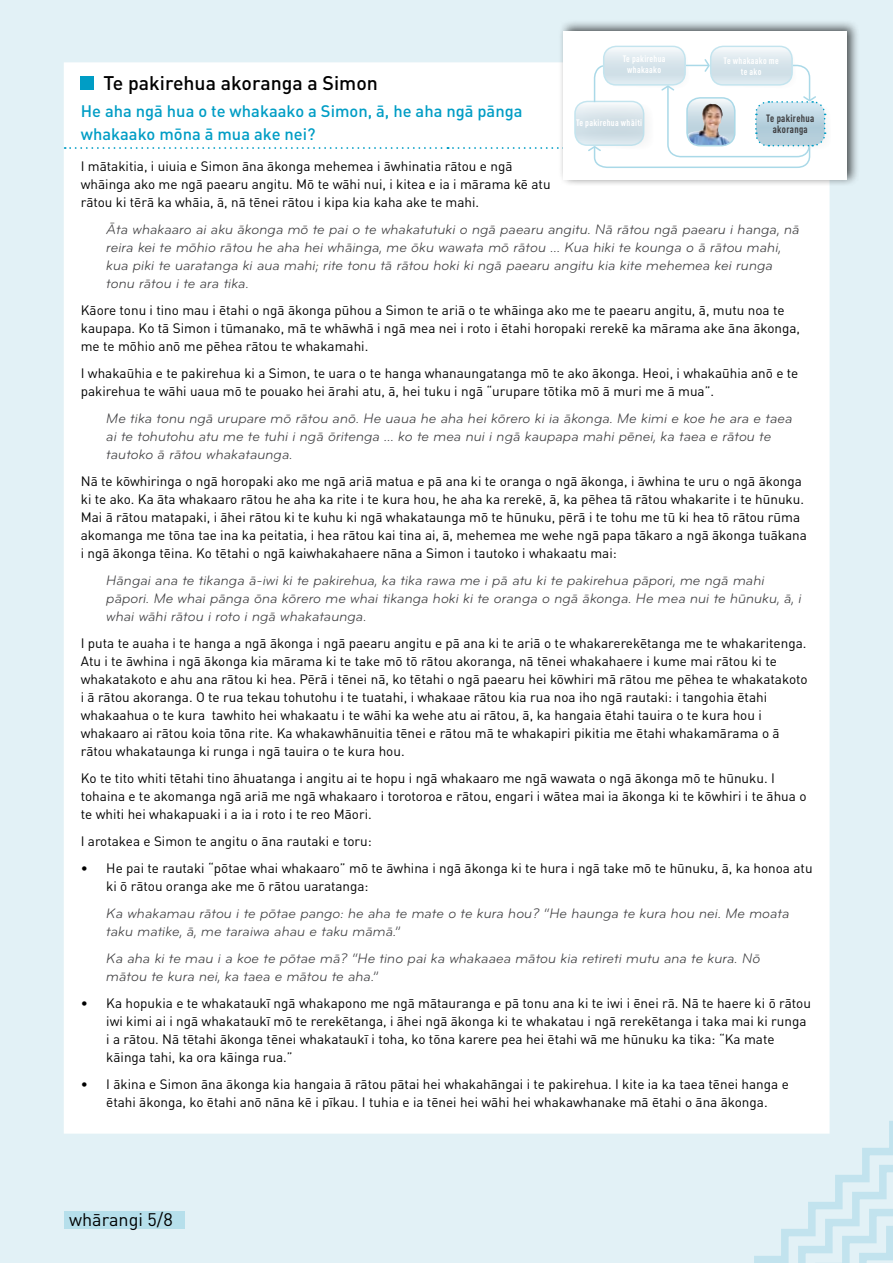
<style>
.page{position:relative;width:893px;height:1263px;background:#e2f1f6}
.page>*{position:absolute;margin:0;border:0;box-sizing:border-box;transform-origin:0 0}
.t1{font:500 19.5px "DIN Pro";color:#000}
.t2{font:18px "DIN Pro";color:#000}
.t3{font:500 16.5px/22.5px "DIN Pro";color:#009dc5}
.t4{font:italic 14.25px/18px "Bryant Pro";color:#3e3e40}
.t5{font:13.5px/18px "DIN Pro";color:#000}
.t6{font:700 condensed 10.5px/11.2px "DIN Pro";letter-spacing:.03em;color:#3e3e40;text-align:center}
.t7{font:700 condensed 9.3px/11.2px "DIN Pro";letter-spacing:.03em;color:#fff;text-align:center}
</style>
<div class="page">
<div style="left:64px;top:1211px;width:120px;height:18px;background:#b6dfeb"></div>
<svg style="left:754px;top:1117px;width:139px;height:146px"></svg>
<div style="left:64px;top:62px;width:765px;height:1072px;background:#fff"></div>
<div style="left:558px;top:19px;width:302px;height:167px;background:#000;opacity:.67"></div>
<div style="left:563px;top:31px;width:284px;height:148px;background:#fff"></div>
<svg style="left:65px;top:47px;width:762px;height:122px"></svg>
<img style="left:687px;top:104px;width:43px;height:41px">
<div style="left:686px;top:97px;width:50px;height:49px;border:2px solid #aad9e8;border-radius:13px"></div>
<svg style="left:604px;top:46px;width:81px;height:39px;background:#dae7ed"></svg>
<div style="left:603px;top:46px;width:83px;height:40px;border:2px solid #aad9e8;border-radius:12px"></div>
<svg style="left:711px;top:46px;width:81px;height:39px;background:#dae7ed"></svg>
<div style="left:710px;top:46px;width:83px;height:40px;border:2px solid #aad9e8;border-radius:12px"></div>
<p class="t7" style="left:623px;top:53px;width:44px">Te pakirehua whakaako</p>
<p class="t7" style="left:724px;top:55px;width:57px">Te whakaako me te ako</p>
<h1 class="t1" style="left:103px;top:70px;width:276px">Te pakirehua akoranga a Simon</h1>
<p class="t3" style="left:81px;top:99px;width:443px">He aha ngā hua o te whakaako a Simon, ā, he aha ngā pānga whakaako mōna ā mua ake nei?</p>
<p class="t5" style="left:81px;top:157px;width:471px">I mātakitia, i uiuia e Simon āna ākonga mehemea i āwhinatia rātou e ngā whāinga ako me ngā paearu angitu. Mō te wāhi nui, i kitea e ia i mārama kē atu rātou ki tērā ka whāia, ā, nā tēnei rātou i kipa kia kaha ake te mahi.</p>
<p class="t4" style="left:106px;top:221px;width:695px">Āta whakaaro ai aku ākonga mō te pai o te whakatutuki o ngā paearu angitu. Nā rātou ngā paearu i hanga, nā reira kei te mōhio rātou he aha hei whāinga, me ōku wawata mō rātou … Kua hiki te kounga o ā rātou mahi, kua piki te uaratanga ki aua mahi; rite tonu tā rātou hoki ki ngā paearu angitu kia kite mehemea kei runga tonu rātou i te ara tika.</p>
<p class="t5" style="left:81px;top:301px;width:721px">Kāore tonu i tino mau i ētahi o ngā ākonga pūhou a Simon te ariā o te whāinga ako me te paearu angitu, ā, mutu noa te kaupapa. Ko tā Simon i tūmanako, mā te whāwhā i ngā mea nei i roto i ētahi horopaki rerekē ka mārama ake āna ākonga, me te mōhio anō me pēhea rātou te whakamahi.</p>
<p class="t5" style="left:81px;top:364px;width:719px">I whakaūhia e te pakirehua ki a Simon, te uara o te hanga whanaungatanga mō te ako ākonga. Heoi, i whakaūhia anō e te pakirehua te wāhi uaua mō te pouako hei ārahi atu, ā, hei tuku i ngā “urupare tōtika mō ā muri me ā mua”.</p>
<p class="t4" style="left:106px;top:410px;width:688px">Me tika tonu ngā urupare mō rātou anō. He uaua he aha hei kōrero ki ia ākonga. Me kimi e koe he ara e taea ai te tohutohu atu me te tuhi i ngā ōritenga ... ko te mea nui i ngā kaupapa mahi pēnei, ka taea e rātou te tautoko ā rātou whakataunga.</p>
<p class="t5" style="left:81px;top:472px;width:728px">Nā te kōwhiringa o ngā horopaki ako me ngā ariā matua e pā ana ki te oranga o ngā ākonga, i āwhina te uru o ngā ākonga ki te ako. Ka āta whakaaro rātou he aha ka rite i te kura hou, he aha ka rerekē, ā, ka pēhea tā rātou whakarite i te hūnuku.<br>Mai ā rātou matapaki, i āhei rātou ki te kuhu ki ngā whakataunga mō te hūnuku, pērā i te tohu me tū ki hea tō rātou rūma akomanga me tōna tae ina ka peitatia, i hea rātou kai tina ai, ā, mehemea me wehe ngā papa tākaro a ngā ākonga tuākana i ngā ākonga tēina. Ko tētahi o ngā kaiwhakahaere nāna a Simon i tautoko i whakaatu mai:</p>
<p class="t4" style="left:106px;top:572px;width:697px">Hāngai ana te tikanga ā-iwi ki te pakirehua, ka tika rawa me i pā atu ki te pakirehua pāpori, me ngā mahi pāpori. Me whai pānga ōna kōrero me whai tikanga hoki ki te oranga o ngā ākonga. He mea nui te hūnuku, ā, i whai wāhi rātou i roto i ngā whakataunga.</p>
<p class="t5" style="left:81px;top:634px;width:728px">I puta te auaha i te hanga a ngā ākonga i ngā paearu angitu e pā ana ki te ariā o te whakarerekētanga me te whakaritenga.<br>Atu i te āwhina i ngā ākonga kia mārama ki te take mō tō rātou akoranga, nā tēnei whakahaere i kume mai rātou ki te whakatakoto e ahu ana rātou ki hea. Pērā i tēnei nā, ko tētahi o ngā paearu hei kōwhiri mā rātou me pēhea te whakatakoto i ā rātou akoranga. O te rua tekau tohutohu i te tuatahi, i whakaae rātou kia rua noa iho ngā rautaki: i tangohia ētahi whakaahua o te kura tawhito hei whakaatu i te wāhi ka wehe atu ai rātou, ā, ka hangaia ētahi tauira o te kura hou i whakaaro ai rātou koia tōna rite. Ka whakawhānuitia tēnei e rātou mā te whakapiri pikitia me ētahi whakamārama o ā rātou whakataunga ki runga i ngā tauira o te kura hou.</p>
<p class="t5" style="left:81px;top:769px;width:727px">Ko te tito whiti tētahi tino āhuatanga i angitu ai te hopu i ngā whakaaro me ngā wawata o ngā ākonga mō te hūnuku. I tohaina e te akomanga ngā ariā me ngā whakaaro i torotoroa e rātou, engari i wātea mai ia ākonga ki te kōwhiri i te āhua o te whiti hei whakapuaki i a ia i roto i te reo Māori.</p>
<p class="t5" style="left:81px;top:832px;width:293px">I arotakea e Simon te angitu o āna rautaki e toru:</p>
<p class="t5" style="left:106px;top:859px;width:708px;text-indent:-26px">• He pai te rautaki “pōtae whai whakaaro” mō te āwhina i ngā ākonga ki te hura i ngā take mō te hūnuku, ā, ka honoa atu ki ō rātou oranga ake me ō rātou uaratanga:</p>
<p class="t4" style="left:106px;top:905px;width:685px">Ka whakamau rātou i te pōtae pango: he aha te mate o te kura hou? “He haunga te kura hou nei. Me moata taku matike, ā, me taraiwa ahau e taku māmā.”</p>
<p class="t4" style="left:106px;top:950px;width:655px">Ka aha ki te mau i a koe te pōtae mā? “He tino pai ka whakaaea mātou kia retireti mutu ana te kura. Nō mātou te kura nei, ka taea e mātou te aha.”</p>
<p class="t5" style="left:106px;top:994px;width:706px;text-indent:-26px">• Ka hopukia e te whakataukī ngā whakapono me ngā mātauranga e pā tonu ana ki te iwi i ēnei rā. Nā te haere ki ō rātou iwi kimi ai i ngā whakataukī mō te rerekētanga, i āhei ngā ākonga ki te whakatau i ngā rerekētanga i taka mai ki runga i a rātou. Nā tētahi ākonga tēnei whakataukī i toha, ko tōna karere pea hei ētahi wā me hūnuku ka tika: “Ka mate kāinga tahi, ka ora kāinga rua.”</p>
<p class="t5" style="left:81px;top:1075px;width:709px;text-align:center">• I ākina e Simon āna ākonga kia hangaia ā rātou pātai hei whakahāngai i te pakirehua. I kite ia ka taea tēnei hanga e ētahi ākonga, ko ētahi anō nāna kē i pīkau. I tuhia e ia tēnei hei wāhi hei whakawhanake mā ētahi o āna ākonga.</p>
<p class="t7" style="left:576px;top:117px;width:68px">Te pakirehua wh¯aiti</p>
<p class="t6" style="left:766px;top:113px;width:50px">Te pakirehua akoranga</p>
<h2 class="t2" style="left:69px;top:1207px;width:105px">whārangi 5/8</h2>
</div>
